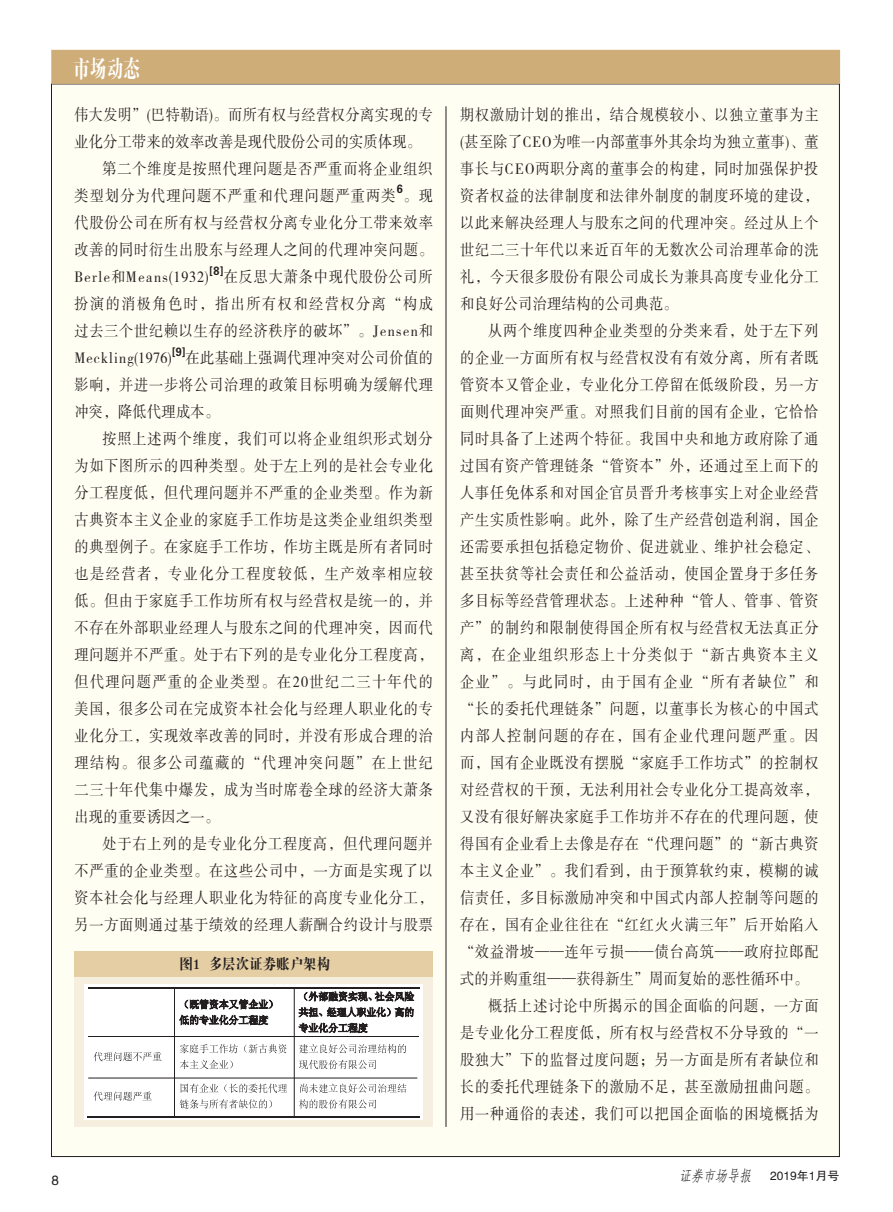
<style>
.page{position:relative;width:893px;height:1212px;background:#fff}
.page>*{position:absolute;margin:0;border:0;box-sizing:border-box;transform-origin:0 0}
.t1{font:24px "FZDBSK GBK1 0";color:#fff;scale:.7 1}
.t2{font:15.75px/27px "FZSSK GBK1 0";letter-spacing:.055em;color:#231f20;text-align:justify;scale:.9 1}
.t3{font:15.75px "FZSSK GBK1 0";letter-spacing:.105em;color:#231f20;scale:.9 1}
.t4{font:15.75px "FZSSK GBK1 0";letter-spacing:.035em;color:#231f20;scale:.89 1}
.t5{font:15.75px "FZSSK GBK1 0";letter-spacing:.02em;color:#231f20;scale:.9 1}
.t6{font:15.75px "FZSSK GBK1 0";letter-spacing:.025em;color:#231f20;scale:.9 1}
.t7{font:15.75px "FZSSK GBK1 0";letter-spacing:.085em;color:#231f20;scale:.9 1}
.t8{font:15px "FZDBSK GBK1 0";color:#231f20;scale:.9 1}
.t9{font:13.5px "FZHTK GBK1 0";color:#231f20}
.t10{font:12px "FZHTK GBK1 0";color:#231f20}
.t11{font:12px "FZDHTK GBK1 0";color:#231f20;scale:.9 1}
.s1{font-family:"Fang Song GB2312";font-style:italic;font-size:15px}
</style>
<div class="page">
<div style="left:51px;top:84px;width:788px;height:1072px;background:#fffef2"></div>
<div style="left:51px;top:50px;width:789px;height:34px;background:#cfad78"></div>
<hr style="left:446px;top:106px;width:1px;height:1021px;background:#231f20">
<div style="left:74px;top:957px;width:359px;height:170px;background:#f6efdf"></div>
<div style="left:74px;top:951px;width:359px;height:26px;background:#e5cea3"></div>
<div style="left:84px;top:984px;width:338px;height:135px;background:#fff"></div>
<svg style="left:185px;top:999px;width:88px;height:10px"></svg>
<svg style="left:179px;top:1015px;width:89px;height:10px"></svg>
<hr style="left:88px;top:987px;width:86px;height:1px;background:#231f20">
<hr style="left:175px;top:987px;width:119px;height:1px;background:#231f20">
<svg style="left:295px;top:988px;width:119px;height:29px"></svg>
<hr style="left:295px;top:987px;width:124px;height:1px;background:#231f20">
<hr style="left:174px;top:988px;width:1px;height:48px;background:#231f20">
<svg style="left:93px;top:1052px;width:69px;height:9px"></svg>
<svg style="left:180px;top:1044px;width:58px;height:9px"></svg>
<svg style="left:244px;top:1044px;width:43px;height:9px"></svg>
<svg style="left:180px;top:1060px;width:53px;height:9px"></svg>
<svg style="left:299px;top:1044px;width:107px;height:9px"></svg>
<svg style="left:299px;top:1060px;width:77px;height:9px"></svg>
<hr style="left:88px;top:1036px;width:86px;height:1px;background:#231f20">
<hr style="left:175px;top:1036px;width:119px;height:1px;background:#231f20">
<svg style="left:298px;top:1023px;width:70px;height:11px"></svg>
<hr style="left:294px;top:1036px;width:125px;height:1px;background:#231f20">
<hr style="left:174px;top:1037px;width:1px;height:39px;background:#231f20">
<svg style="left:93px;top:1091px;width:59px;height:10px"></svg>
<svg style="left:181px;top:1083px;width:37px;height:10px"></svg>
<svg style="left:224px;top:1083px;width:63px;height:10px"></svg>
<svg style="left:180px;top:1099px;width:92px;height:10px"></svg>
<svg style="left:300px;top:1083px;width:106px;height:10px"></svg>
<svg style="left:299px;top:1099px;width:77px;height:10px"></svg>
<hr style="left:87px;top:1116px;width:87px;height:1px;background:#231f20">
<hr style="left:174px;top:1076px;width:1px;height:40px;background:#231f20">
<hr style="left:175px;top:1116px;width:119px;height:1px;background:#231f20">
<hr style="left:294px;top:1116px;width:125px;height:1px;background:#231f20">
<hr style="left:88px;top:1077px;width:329px;height:1px;background:#231f20">
<hr style="left:294px;top:987px;width:1px;height:129px;background:#231f20">
<h1 class="t1" style="left:73px;top:56px;width:98px">市场动态</h1>
<p class="t4" style="left:74px;top:106px;width:404px">伟大发明”(巴特勒语)。而所有权与经营权分离实现的专</p>
<p class="t5" style="left:74px;top:133px;width:387px">业化分工带来的效率改善是现代股份公司的实质体现。</p>
<p class="t2" style="left:102px;top:156px;width:369px">第二个维度是按照代理问题是否严重而将企业组织</p>
<p class="t7" style="left:74px;top:187px;width:358px">类型划分为代理问题不严重和代理问题严重两类</p>
<p class="t11" style="left:397px;top:183px;width:8px">6</p>
<p class="t2" style="left:74px;top:183px;width:400px;text-indent:329px">。现代股份公司在所有权与经营权分离专业化分工带来效率改善的同时衍生出股东与经理人之间的代理冲突问题。Berle和Means(1932)</p>
<p class="t11" style="left:210px;top:264px;width:17px">[8]</p>
<p class="t2" style="left:74px;top:264px;width:400px;text-indent:149px">在反思大萧条中现代股份公司所扮演的消极角色时，指出所有权和经营权分离“构成过去三个世纪赖以生存的经济秩序的破坏”。Jensen和Meckling(1976)</p>
<p class="t11" style="left:172px;top:345px;width:16px">[9]</p>
<p class="t2" style="left:74px;top:345px;width:400px;text-indent:111px">在此基础上强调代理冲突对公司价值的影响，并进一步将公司治理的政策目标明确为缓解代理冲突，降低代理成本。</p>
<p class="t2" style="left:74px;top:426px;width:400px;text-indent:28px">按照上述两个维度，我们可以将企业组织形式划分为如下图所示的四种类型。处于左上列的是社会专业化分工程度低，但代理问题并不严重的企业类型。作为新古典资本主义企业的家庭手工作坊是这类企业组织类型的典型例子。在家庭手工作坊，作坊主既是所有者同时也是经营者，专业化分工程度较低，生产效率相应较低。但由于家庭手工作坊所有权与经营权是统一的，并不存在外部职业经理人与股东之间的代理冲突，因而代理问题并不严重。处于右下列的是专业化分工程度高，但代理问题严重的企业类型。在20世纪二三十年代的美国，很多公司在完成资本社会化与经理人职业化的专业化分工，实现效率改善的同时，并没有形成合理的治理结构。很多公司蕴藏的“代理冲突问题”在上世纪二三十年代集中爆发，成为当时席卷全球的经济大萧条出现的重要诱因之一。</p>
<p class="t2" style="left:74px;top:831px;width:400px;text-indent:28px">处于右上列的是专业化分工程度高，但代理问题并不严重的企业类型。在这些公司中，一方面是实现了以资本社会化与经理人职业化为特征的高度专业化分工，另一方面则通过基于绩效的经理人薪酬合约设计与股票</p>
<p class="t8" style="left:179px;top:955px;width:169px">图1 多层次证券账户架构</p>
<p class="t2" style="left:460px;top:102px;width:400px">期权激励计划的推出，结合规模较小、以独立董事为主(甚至除了CEO为唯一内部董事外其余均为独立董事)、董事长与CEO两职分离的董事会的构建，同时加强保护投资者权益的法律制度和法律外制度的制度环境的建设，以此来解决经理人与股东之间的代理冲突。经过从上个世纪二三十年代以来近百年的无数次公司治理革命的洗礼，今天很多股份有限公司成长为兼具高度专业化分工和良好公司治理结构的公司典范。</p>
<p class="t2" style="left:488px;top:318px;width:369px">从两个维度四种企业类型的分类来看，处于左下列</p>
<p class="t2" style="left:460px;top:345px;width:400px">的企业一方面所有权与经营权没有有效分离，所有者既</p>
<p class="t2" style="left:460px;top:372px;width:400px">管资本又管企业，专业化分工停留在低级阶段，另一方</p>
<p class="t2" style="left:460px;top:399px;width:400px">面则代理冲突严重。对照我们目前的国有企业，它恰恰</p>
<p class="t2" style="left:460px;top:426px;width:400px">同时具备了上述两个特征。我国中央和地方政府除了通</p>
<p class="t2" style="left:460px;top:453px;width:400px">过国有资产管理链条“管资本”外，还通过至上而下的</p>
<p class="t2" style="left:460px;top:480px;width:400px">人事任免体系和对国企官员晋升考核事实上对企业经营</p>
<p class="t2" style="left:460px;top:507px;width:400px">产生实质性影响。此外，除了生产经营创造利润，国企</p>
<p class="t2" style="left:460px;top:534px;width:400px">还需要承担包括稳定物价、促进就业、维护社会稳定、</p>
<p class="t2" style="left:460px;top:561px;width:400px">甚至扶贫等社会责任和公益活动，使国企置身于多任务</p>
<p class="t2" style="left:460px;top:588px;width:400px">多目标等经营管理状态。上述种种“管人、管事、管资</p>
<p class="t2" style="left:460px;top:615px;width:400px">产”的制约和限制使得国企所有权与经营权无法真正分</p>
<p class="t3" style="left:460px;top:646px;width:400px">离，在企业组织形态上十分类似于“新古典资本主义</p>
<p class="t3" style="left:460px;top:673px;width:400px">企业”。与此同时，由于国有企业“所有者缺位”和</p>
<p class="t2" style="left:460px;top:696px;width:400px">“长的委托代理链条”问题，以董事长为核心的中国式</p>
<p class="t3" style="left:460px;top:727px;width:400px">内部人控制问题的存在，国有企业代理问题严重。因</p>
<p class="t2" style="left:460px;top:750px;width:400px">而，国有企业既没有摆脱“家庭手工作坊式”的控制权</p>
<p class="t2" style="left:460px;top:777px;width:400px">对经营权的干预，无法利用社会专业化分工提高效率，</p>
<p class="t2" style="left:460px;top:804px;width:400px">又没有很好解决家庭手工作坊并不存在的代理问题，使</p>
<p class="t2" style="left:460px;top:831px;width:400px">得国有企业看上去像是存在“代理问题”的“新古典资</p>
<p class="t2" style="left:460px;top:858px;width:400px">本主义企业”。我们看到，由于预算软约束，模糊的诚</p>
<p class="t2" style="left:460px;top:885px;width:400px">信责任，多目标激励冲突和中国式内部人控制等问题的</p>
<p class="t2" style="left:460px;top:912px;width:400px">存在，国有企业往往在“红红火火满三年”后开始陷入</p>
<p class="t2" style="left:460px;top:939px;width:400px">“效益滑坡——连年亏损——债台高筑——政府拉郎配</p>
<p class="t6" style="left:460px;top:970px;width:389px">式的并购重组——获得新生”周而复始的恶性循环中。</p>
<p class="t2" style="left:488px;top:993px;width:369px">概括上述讨论中所揭示的国企面临的问题，一方面</p>
<p class="t2" style="left:460px;top:1020px;width:400px">是专业化分工程度低，所有权与经营权不分导致的“一</p>
<p class="t2" style="left:460px;top:1046px;width:400px">股独大”下的监督过度问题；另一方面是所有者缺位和</p>
<p class="t2" style="left:460px;top:1073px;width:400px">长的委托代理链条下的激励不足，甚至激励扭曲问题。</p>
<p class="t2" style="left:460px;top:1100px;width:400px">用一种通俗的表述，我们可以把国企面临的困境概括为</p>
<p class="t9" style="left:51px;top:1172px;width:9px">8</p>
<p class="t10" style="left:679px;top:1169px;width:162px"><span class="s1">证券市场导报</span> 2019年1月号</p>
</div>
